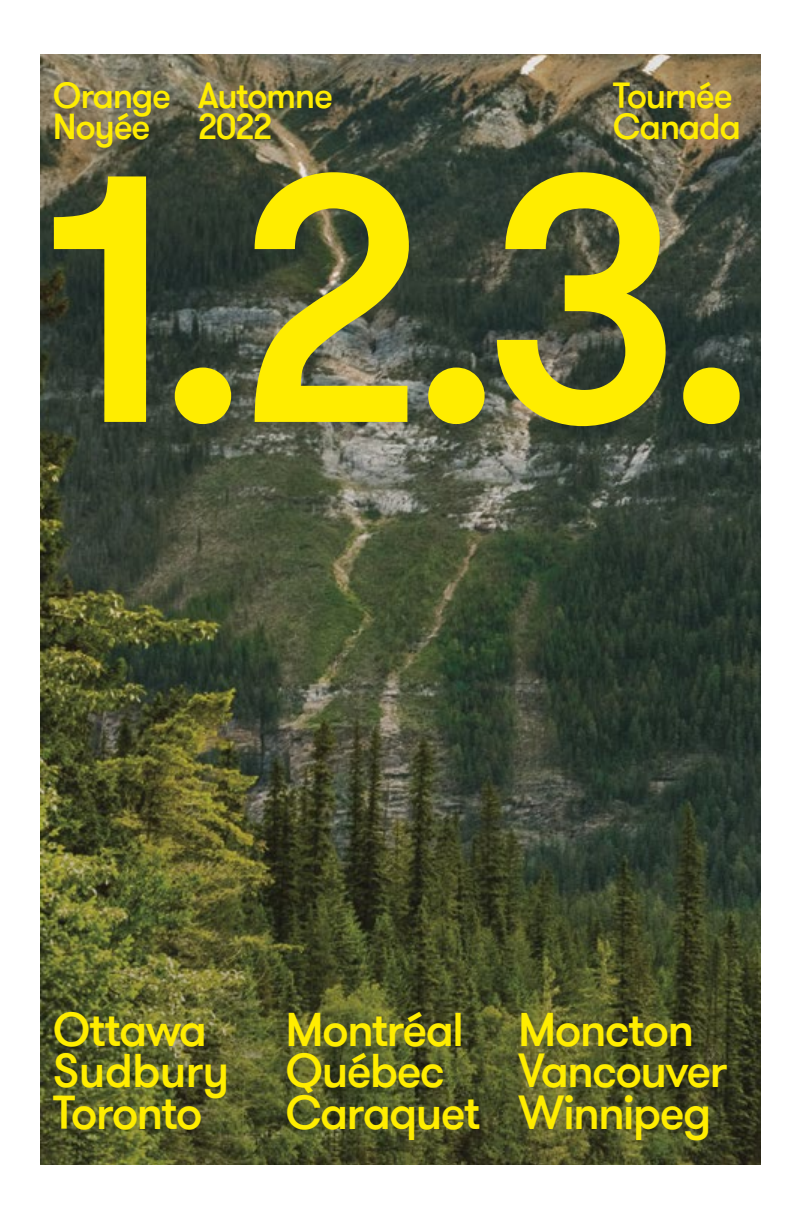
<style>
.page{position:relative;width:792px;height:1224px;background:#fff}
.page>*{position:absolute;margin:0;border:0;box-sizing:border-box;transform-origin:0 0}
.t1{font:500 350.6px "GT Walsheim Pro";color:#ffed00}
.t2{font:500 47.2px/41.6px "GT Walsheim Pro";letter-spacing:-.04em;color:#ffed00}
.t3{font:500 36px/30.8px "GT Walsheim Pro";letter-spacing:-.035em;color:#ffed00}
</style>
<div class="page">
<img style="left:40px;top:54px;width:720px;height:1111px">
<p class="t3" style="left:53px;top:81px;width:120px">Orange<br>Noyée</p>
<p class="t3" style="left:613px;top:81px;width:130px">Tournée<br>Canada</p>
<p class="t3" style="left:198px;top:81px;width:136px">Automne<br>2022</p>
<h1 class="t1" style="left:43px;top:80px;width:719px">1.2.3.</h1>
<p class="t2" style="left:53px;top:1010px;width:178px">Ottawa<br>Sudbury<br>Toronto</p>
<p class="t2" style="left:286px;top:1010px;width:196px">Montréal<br>Québec<br>Caraquet</p>
<p class="t2" style="left:518px;top:1010px;width:211px">Moncton<br>Vancouver<br>Winnipeg</p>
</div>
